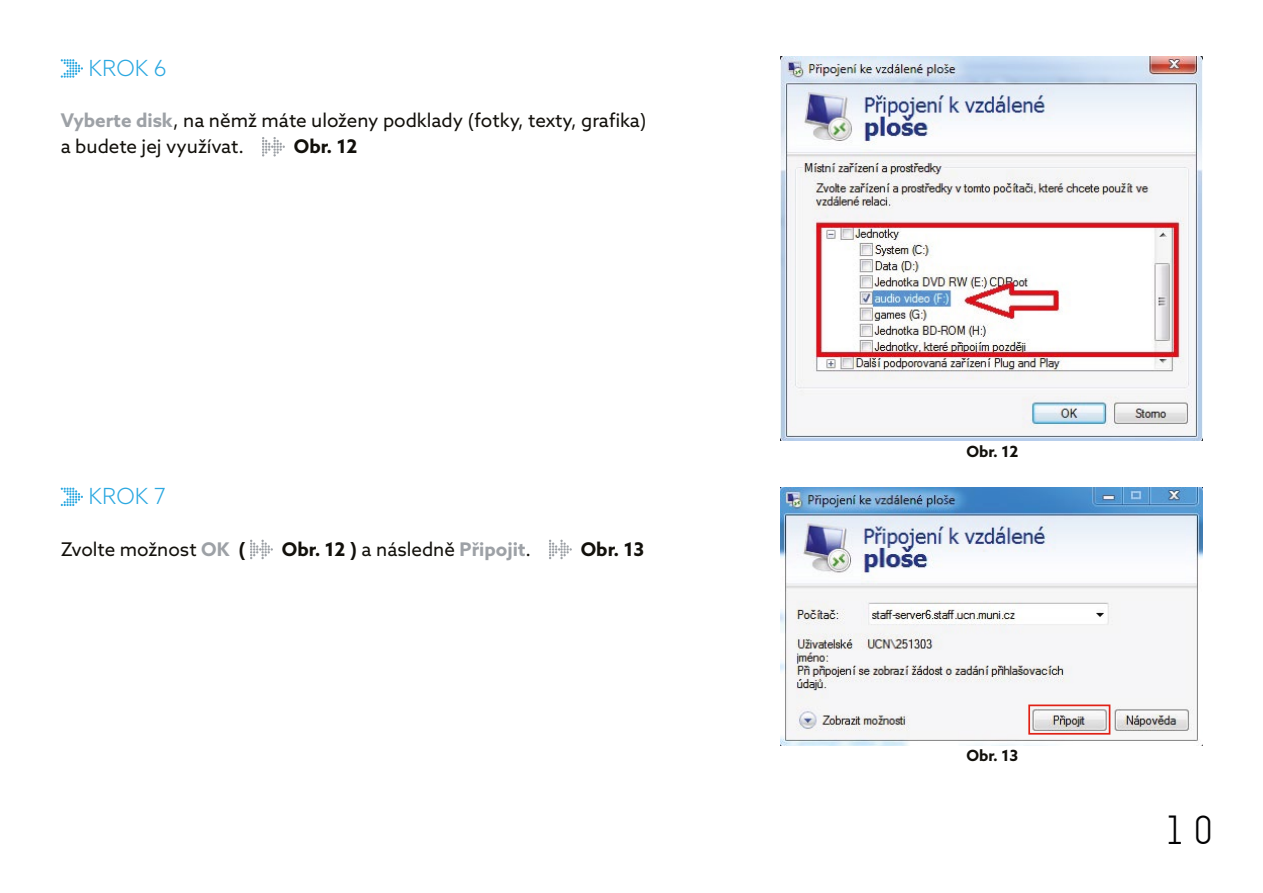
<style>
.page{position:relative;width:1263px;height:893px;background:#fff}
.page>*{position:absolute;margin:0;border:0;box-sizing:border-box;transform-origin:0 0}
.t1{font:40.5px "Muni";color:#020203}
.t2{font:300 22.35px "Azo Sans";color:#2ca8e0}
.t3{font:18.9px/25.7px "Azo Sans";color:#12100b}
.t4{font:700 18.9px "Azo Sans";color:#12100b}
.t5{font:700 15.45px "Azo Sans";color:#12100b}
.s1{font-weight:700;color:#9da1a6}
.s2{font-weight:700}
</style>
<div class="page">
<svg style="left:61px;top:59px;width:22px;height:19px"></svg>
<svg style="left:262px;top:137px;width:23px;height:19px"></svg>
<svg style="left:61px;top:488px;width:22px;height:18px"></svg>
<svg style="left:250px;top:540px;width:23px;height:19px"></svg>
<svg style="left:549px;top:540px;width:23px;height:19px"></svg>
<img style="left:781px;top:57px;width:421px;height:383px">
<img style="left:781px;top:488px;width:421px;height:257px">
<div style="left:1028px;top:704px;width:82px;height:31px;border:2px solid #e02115"></div>
<p class="t2" style="left:88px;top:53px;width:80px">KROK 6</p>
<p class="t3" style="left:61px;top:108px;width:587px"><span class="s1">Vyberte disk</span>, na němž máte uloženy podklady (fotky, texty, grafika) a budete jej využívat.</p>
<p class="t4" style="left:294px;top:134px;width:65px">Obr. 12</p>
<p class="t2" style="left:88px;top:482px;width:79px">KROK 7</p>
<p class="t3" style="left:61px;top:536px;width:186px">Zvolte možnost <span class="s1">OK</span> <span class="s2">(</span></p>
<p class="t3" style="left:282px;top:536px;width:251px"><span class="s2">Obr. 12 )</span> a následně <span class="s1">Připojit</span>.</p>
<p class="t4" style="left:581px;top:536px;width:65px">Obr. 13</p>
<p class="t5" style="left:966px;top:441px;width:54px">Obr. 12</p>
<p class="t5" style="left:966px;top:745px;width:53px">Obr. 13</p>
<h1 class="t1" style="left:1161px;top:808px;width:58px">10</h1>
</div>
